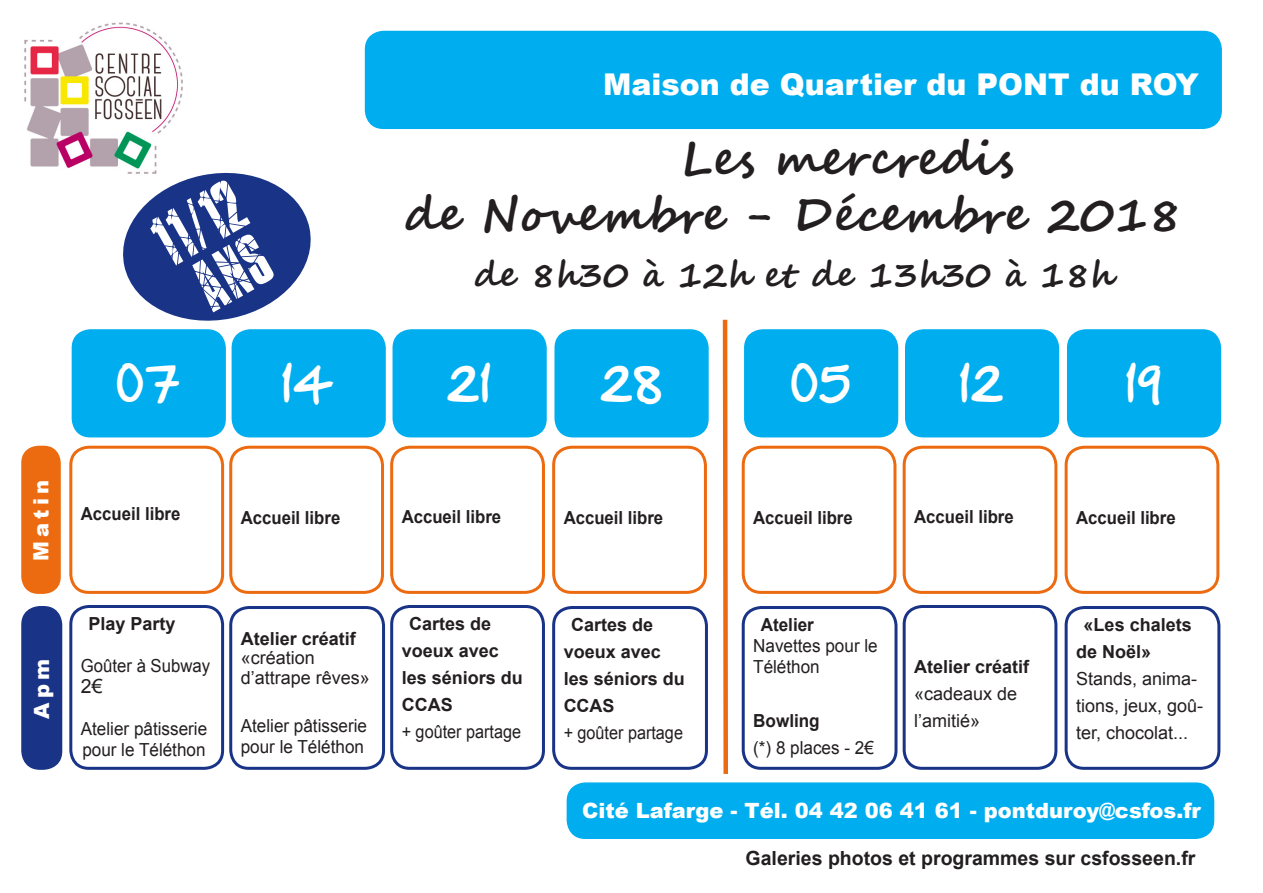
<style>
.page{position:relative;width:1263px;height:893px;background:#fff}
.page>*{position:absolute;margin:0;border:0;box-sizing:border-box;transform-origin:0 0}
.t1{font:73.5px "Broken Glass";color:#fff}
.t2{font:700 46.5px "Segoe Script";color:#231f20}
.t3{font:45px "Hand Of Sean";color:#fff}
.t4{font:700 34.5px "Segoe Script";color:#231f20}
.t5{font:900 30px "Arial";color:#fff}
.t6{font:900 21px "Arial";color:#fff}
.t7{font:700 19.5px "Arial";color:#231f20}
.t8{font:19.5px "Arial";color:#231f20}
.t9{font:700 18px/27px "Arial";color:#231f20}
.t10{font:18px/21px "Arial";color:#231f20;scale:.95 1}
.t11{font:18px/27px "Arial";color:#231f20}
.t12{font:700 18px "Arial";color:#231f20;scale:.93 1}
.t13{font:18px "Arial";color:#231f20;scale:.9 1}
.t14{font:700 18px "Arial";color:#231f20;scale:.95 1}
.t15{font:18px "Arial";color:#231f20;scale:.93 1}
</style>
<div class="page">
<img style="left:24px;top:22px;width:158px;height:146px">
<div style="left:366px;top:31px;width:855px;height:97px;background:#00aeef;border-radius:18px"></div>
<div style="left:365px;top:31px;width:857px;height:98px;border:2px solid #00aeef;border-radius:18px"></div>
<div style="left:567px;top:783px;width:646px;height:55px;background:#00aeef;border-radius:18px"></div>
<div style="left:567px;top:782px;width:647px;height:57px;border:2px solid #00aeef;border-radius:18px"></div>
<div style="left:72px;top:330px;width:153px;height:107px;background:#00aeef;border-radius:18px"></div>
<div style="left:72px;top:329px;width:154px;height:108px;border:2px solid #00aeef;border-radius:18px"></div>
<div style="left:393px;top:330px;width:153px;height:107px;background:#00aeef;border-radius:18px"></div>
<div style="left:392px;top:329px;width:155px;height:108px;border:2px solid #00aeef;border-radius:18px"></div>
<div style="left:906px;top:330px;width:152px;height:107px;background:#00aeef;border-radius:18px"></div>
<div style="left:905px;top:329px;width:154px;height:108px;border:2px solid #00aeef;border-radius:18px"></div>
<div style="left:232px;top:330px;width:153px;height:107px;background:#00aeef;border-radius:18px"></div>
<div style="left:232px;top:329px;width:154px;height:108px;border:2px solid #00aeef;border-radius:18px"></div>
<div style="left:745px;top:330px;width:152px;height:107px;background:#00aeef;border-radius:18px"></div>
<div style="left:744px;top:329px;width:154px;height:108px;border:2px solid #00aeef;border-radius:18px"></div>
<div style="left:555px;top:330px;width:153px;height:107px;background:#00aeef;border-radius:18px"></div>
<div style="left:554px;top:329px;width:155px;height:108px;border:2px solid #00aeef;border-radius:18px"></div>
<div style="left:1068px;top:330px;width:152px;height:107px;background:#00aeef;border-radius:18px"></div>
<div style="left:1067px;top:329px;width:154px;height:108px;border:2px solid #00aeef;border-radius:18px"></div>
<div style="left:69px;top:446px;width:155px;height:148px;border:3px solid #ec6b10;border-radius:18px"></div>
<div style="left:390px;top:446px;width:155px;height:148px;border:3px solid #ec6b10;border-radius:18px"></div>
<div style="left:903px;top:446px;width:154px;height:148px;border:3px solid #ec6b10;border-radius:18px"></div>
<div style="left:229px;top:446px;width:155px;height:148px;border:3px solid #ec6b10;border-radius:18px"></div>
<div style="left:742px;top:446px;width:154px;height:148px;border:3px solid #ec6b10;border-radius:18px"></div>
<div style="left:552px;top:446px;width:155px;height:148px;border:3px solid #ec6b10;border-radius:18px"></div>
<div style="left:1065px;top:446px;width:154px;height:148px;border:3px solid #ec6b10;border-radius:18px"></div>
<div style="left:69px;top:605px;width:155px;height:165px;border:3px solid #193487;border-radius:18px"></div>
<div style="left:390px;top:605px;width:155px;height:165px;border:3px solid #193487;border-radius:18px"></div>
<div style="left:903px;top:605px;width:154px;height:165px;border:3px solid #193487;border-radius:18px"></div>
<div style="left:229px;top:606px;width:156px;height:164px;border:3px solid #193487;border-radius:18px"></div>
<div style="left:742px;top:606px;width:155px;height:164px;border:3px solid #193487;border-radius:18px"></div>
<div style="left:552px;top:606px;width:156px;height:164px;border:3px solid #193487;border-radius:18px"></div>
<div style="left:1065px;top:606px;width:155px;height:164px;border:3px solid #193487;border-radius:18px"></div>
<svg style="left:722px;top:319px;width:6px;height:455px;background:#f08f4b"></svg>
<div style="left:22px;top:446px;width:38px;height:147px;background:#ec6b10;border-radius:17px"></div>
<div style="left:21px;top:446px;width:40px;height:148px;border:2px solid #ec6b10;border-radius:17px"></div>
<div style="left:22px;top:607px;width:40px;height:162px;background:#193487;border-radius:18px"></div>
<div style="left:21px;top:606px;width:41px;height:164px;border:2px solid #193487;border-radius:18px"></div>
<svg style="left:116px;top:165px;width:195px;height:156px"></svg>
<p class="t1" style="left:137px;top:212px;width:97px;rotate:-30deg">11/12</p>
<p class="t5" style="left:603px;top:63px;width:597px">Maison de Quartier du PONT du ROY</p>
<p class="t2" style="left:681px;top:121px;width:334px">Les mercredis</p>
<p class="t2" style="left:404px;top:177px;width:779px">de Novembre - Décembre 2018</p>
<p class="t4" style="left:474px;top:247px;width:640px">de 8h30 à 12h et de 13h30 à 18h</p>
<p class="t3" style="left:116px;top:344px;width:65px">07</p>
<p class="t3" style="left:281px;top:344px;width:55px">14</p>
<p class="t3" style="left:447px;top:344px;width:46px">21</p>
<p class="t3" style="left:600px;top:344px;width:64px">28</p>
<p class="t3" style="left:790px;top:344px;width:62px">05</p>
<p class="t3" style="left:959px;top:344px;width:46px">12</p>
<p class="t3" style="left:1125px;top:344px;width:37px">19</p>
<p class="t6" style="left:26px;top:561px;width:82px;rotate:-90deg">Matin</p>
<p class="t6" style="left:27px;top:719px;width:62px;rotate:-90deg">Apm</p>
<p class="t12" style="left:81px;top:502px;width:109px">Accueil libre</p>
<p class="t12" style="left:241px;top:505px;width:109px">Accueil libre</p>
<p class="t12" style="left:402px;top:505px;width:109px">Accueil libre</p>
<p class="t12" style="left:564px;top:505px;width:109px">Accueil libre</p>
<p class="t12" style="left:753px;top:505px;width:109px">Accueil libre</p>
<p class="t12" style="left:914px;top:505px;width:109px">Accueil libre</p>
<p class="t12" style="left:1076px;top:505px;width:109px">Accueil libre</p>
<p class="t9" style="left:88px;top:610px;width:89px">Play Party</p>
<p class="t15" style="left:81px;top:653px;width:141px">Goûter à Subway</p>
<p class="t8" style="left:81px;top:673px;width:23px">2€</p>
<p class="t10" style="left:81px;top:718px;width:135px">Atelier pâtisserie</p>
<p class="t10" style="left:82px;top:739px;width:131px">pour le Téléthon</p>
<p class="t9" style="left:241px;top:625px;width:117px">Atelier créatif</p>
<p class="t11" style="left:241px;top:644px;width:76px">«création</p>
<p class="t11" style="left:241px;top:664px;width:131px">d’attrape rêves»</p>
<p class="t10" style="left:241px;top:715px;width:135px">Atelier pâtisserie</p>
<p class="t10" style="left:241px;top:736px;width:131px">pour le Téléthon</p>
<p class="t9" style="left:402px;top:610px;width:123px;text-indent:8px">Cartes de voeux avec les séniors du<br>CCAS</p>
<p class="t13" style="left:402px;top:719px;width:134px">+ goûter partage</p>
<p class="t9" style="left:564px;top:611px;width:123px;text-indent:8px">Cartes de voeux avec les séniors du<br>CCAS</p>
<p class="t13" style="left:564px;top:720px;width:134px">+ goûter partage</p>
<p class="t14" style="left:761px;top:612px;width:58px">Atelier</p>
<p class="t10" style="left:753px;top:635px;width:133px">Navettes pour le<br>Téléthon</p>
<p class="t14" style="left:753px;top:708px;width:72px">Bowling</p>
<p class="t10" style="left:753px;top:737px;width:129px">(*) 8 places - 2€</p>
<p class="t9" style="left:914px;top:653px;width:117px">Atelier créatif</p>
<p class="t11" style="left:914px;top:680px;width:105px">«cadeaux de l’amitié»</p>
<p class="t9" style="left:1076px;top:611px;width:117px;text-indent:8px">«Les chalets de Noël»</p>
<p class="t11" style="left:1076px;top:665px;width:129px">Stands, anima&shy;tions, jeux, goû&shy;ter, chocolat...</p>
<p class="t6" style="left:582px;top:795px;width:620px">Cité Lafarge - Tél. 04 42 06 41 61 - pontduroy@csfos.fr</p>
<p class="t7" style="left:746px;top:845px;width:451px">Galeries photos et programmes sur csfosseen.fr</p>
</div>
